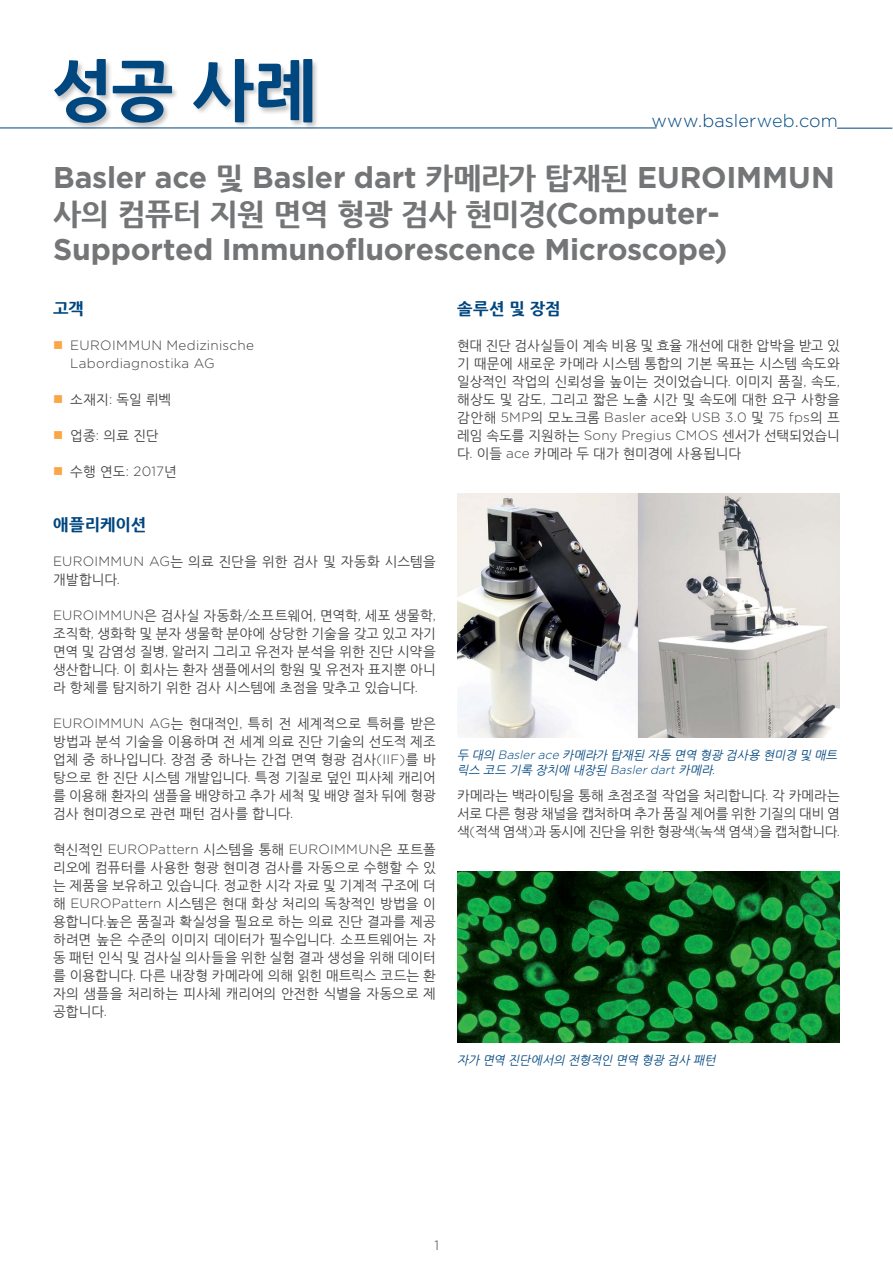
<style>
.page{position:relative;width:893px;height:1263px;background:#fff}
.page>*{position:absolute;margin:0;border:0;box-sizing:border-box;transform-origin:0 0}
.t1{font:800 66px "Nanum Gothic";color:#00467f}
.t2{font:700 30px "Gotham";letter-spacing:-.01em;color:#737577}
.t3{font:800 30px "Nanum Gothic";letter-spacing:-.03em;color:#737577}
.t4{font:300 18px "Gotham";letter-spacing:.01em;color:#00467f}
.t5{font:800 16.5px "Nanum Gothic";color:#00467f}
.t6{font:13.5px/18px "Nanum Gothic";letter-spacing:-.005em;color:#414042;text-align:justify}
.t7{font:300 13.5px/18px "Gotham";letter-spacing:.02em;color:#414042}
.t8{font:italic 12px/15px "Nanum Gothic";color:#00467f}
.s1{color:#005188}
.s2{font-family:"Nanum Gothic";font-weight:800}
.s3{font-family:"Gotham";font-weight:700}
.s4{font-family:"Gotham";font-weight:300}
.s5{font-family:"Nanum Gothic";font-weight:400}
</style>
<div class="page">
<hr style="left:837px;top:128px;width:55px;height:1px;background:#00467f">
<hr style="left:0;top:128px;width:657px;height:1px;background:#00467f">
<div style="left:53px;top:59px;width:267px;height:71px;background:#000;opacity:.25"></div>
<img style="left:457px;top:494px;width:383px;height:244px">
<img style="left:457px;top:872px;width:383px;height:171px">
<h1 class="t1" style="left:51px;top:55px;width:267px">성공 사례</h1>
<h3 class="t4" style="left:651px;top:109px;width:188px">www.basler<span class="s1">web</span>.com</h3>
<h2 class="t2" style="left:53px;top:157px;width:783px">Basler ace <span class="s2">및</span> Basler dart <span class="s2">카메라가 탑재된</span> EUROIMMUN</h2>
<h2 class="t3" style="left:53px;top:198px;width:668px">사의 컴퓨터 지원 면역 형광 검사 현미경<span class="s3">(Computer-</span></h2>
<h2 class="t2" style="left:53px;top:229px;width:676px">Supported Immunofluorescence Microscope)</h2>
<p class="t5" style="left:53px;top:300px;width:32px">고객</p>
<p class="t7" style="left:70px;top:336px;width:185px">EUROIMMUN Medizinische<br>Labordiagnostika AG</p>
<p class="t6" style="left:70px;top:391px;width:103px">소재지<span class="s4">:</span> 독일 뤼벡</p>
<p class="t6" style="left:70px;top:427px;width:90px">업종<span class="s4">:</span> 의료 진단</p>
<p class="t6" style="left:70px;top:463px;width:108px">수행 연도<span class="s4">: 2017</span>년</p>
<p class="t5" style="left:53px;top:516px;width:95px">애플리케이션</p>
<p class="t6" style="left:53px;top:553px;width:384px"><span class="s4">EUROIMMUN AG</span>는 의료 진단을 위한 검사 및 자동화 시스템을 개발합니다<span class="s4">.</span></p>
<p class="t6" style="left:53px;top:607px;width:384px"><span class="s4">EUROIMMUN</span>은 검사실 자동화<span class="s4">/</span>소프트웨어<span class="s4">,</span> 면역학<span class="s4">,</span> 세포 생물학<span class="s4">, </span>조직학<span class="s4">,</span> 생화학 및 분자 생물학 분야에 상당한 기술을 갖고 있고 자기 면역 및 감염성 질병<span class="s4">,</span> 알러지 그리고 유전자 분석을 위한 진단 시약을 생산합니다<span class="s4">.</span> 이 회사는 환자 샘플에서의 항원 및 유전자 표지뿐 아니 라 항체를 탐지하기 위한 검사 시스템에 초점을 맞추고 있습니다<span class="s4">.</span></p>
<p class="t6" style="left:53px;top:715px;width:384px"><span class="s4">EUROIMMUN AG</span>는 현대적인<span class="s4">,</span> 특히 전 세계적으로 특허를 받은 방법과 분석 기술을 이용하며 전 세계 의료 진단 기술의 선도적 제조 업체 중 하나입니다<span class="s4">.</span> 장점 중 하나는 간접 면역 형광 검사<span class="s4">(IIF)</span>를 바 탕으로 한 진단 시스템 개발입니다<span class="s4">.</span> 특정 기질로 덮인 피사체 캐리어 를 이용해 환자의 샘플을 배양하고 추가 세척 및 배양 절차 뒤에 형광 검사 현미경으로 관련 패턴 검사를 합니다<span class="s4">.</span></p>
<p class="t7" style="left:53px;top:840px;width:384px"><span class="s5">혁신적인</span> EUROPattern <span class="s5">시스템을 통해</span> EUROIMMUN<span class="s5">은 포트폴</span></p>
<p class="t6" style="left:53px;top:859px;width:384px">리오에 컴퓨터를 사용한 형광 현미경 검사를 자동으로 수행할 수 있 는 제품을 보유하고 있습니다<span class="s4">.</span> 정교한 시각 자료 및 기계적 구조에 더 해 <span class="s4">EUROPattern</span> 시스템은 현대 화상 처리의 독창적인 방법을 이 용합니다<span class="s4">.</span>높은 품질과 확실성을 필요로 하는 의료 진단 결과를 제공 하려면 높은 수준의 이미지 데이터가 필수입니다<span class="s4">.</span> 소프트웨어는 자 동 패턴 인식 및 검사실 의사들을 위한 실험 결과 생성을 위해 데이터 를 이용합니다<span class="s4">.</span> 다른 내장형 카메라에 의해 읽힌 매트릭스 코드는 환 자의 샘플을 처리하는 피사체 캐리어의 안전한 식별을 자동으로 제 공합니다<span class="s4">.</span></p>
<p class="t5" style="left:457px;top:300px;width:105px">솔루션 및 장점</p>
<p class="t6" style="left:457px;top:337px;width:384px">현대 진단 검사실들이 계속 비용 및 효율 개선에 대한 압박을 받고 있 기 때문에 새로운 카메라 시스템 통합의 기본 목표는 시스템 속도와 일상적인 작업의 신뢰성을 높이는 것이었습니다<span class="s4">.</span> 이미지 품질<span class="s4">,</span> 속도<span class="s4">, </span>해상도 및 감도<span class="s4">,</span> 그리고 짧은 노출 시간 및 속도에 대한 요구 사항을</p>
<p class="t7" style="left:457px;top:408px;width:384px"><span class="s5">감안해</span> 5MP<span class="s5">의 모노크롬</span> Basler ace<span class="s5">와</span> USB 3.0 <span class="s5">및</span> 75 fps<span class="s5">의 프</span></p>
<p class="t6" style="left:457px;top:427px;width:384px">레임 속도를 지원하는 <span class="s4">Sony Pregius CMOS</span> 센서가 선택되었습니 다<span class="s4">.</span> 이들 <span class="s4">ace</span> 카메라 두 대가 현미경에 사용됩니다</p>
<p class="t8" style="left:457px;top:747px;width:384px">두 대의 <span class="s4">Baslerace</span> 카메라가 탑재된 자동 면역 형광 검사용 현미경 및 매트 릭스 코드 기록 장치에 내장된 <span class="s4">Baslerdart</span>카메라<span class="s4">.</span></p>
<p class="t6" style="left:457px;top:787px;width:384px">카메라는 백라이팅을 통해 초점조절 작업을 처리합니다<span class="s4">.</span> 각 카메라는 서로 다른 형광 채널을 캡처하며 추가 품질 제어를 위한 기질의 대비 염 색<span class="s4">(</span>적색 염색<span class="s4">)</span>과 동시에 진단을 위한 형광색<span class="s4">(</span>녹색 염색<span class="s4">)</span>을 캡처합니다<span class="s4">.</span></p>
<p class="t8" style="left:457px;top:1053px;width:263px">자가 면역 진단에서의 전형적인 면역 형광 검사 패턴</p>
<p class="t7" style="left:434px;top:1236px;width:6px">1</p>
</div>
